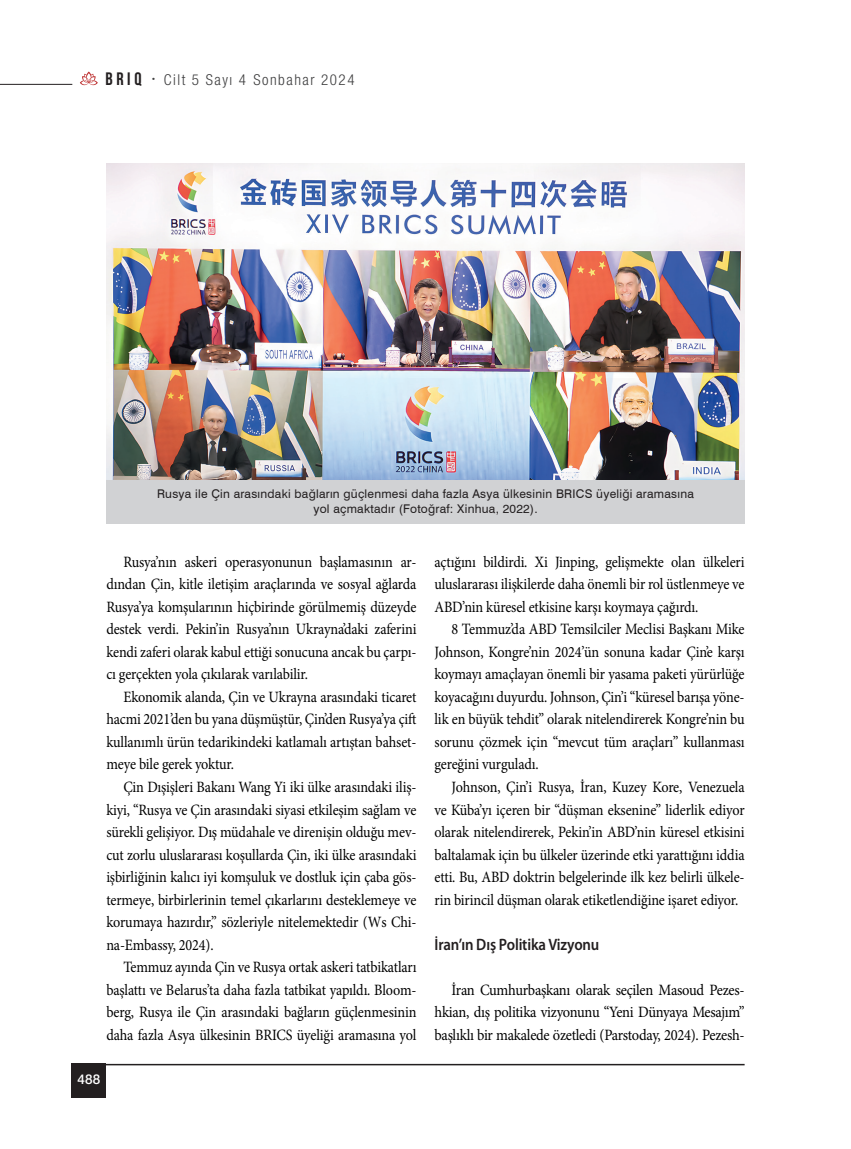
<style>
.page{position:relative;width:851px;height:1149px;background:#fff}
.page>*{position:absolute;margin:0;border:0;box-sizing:border-box;transform-origin:0 0}
.t1{font:600 16.5px "Myriad Pro";letter-spacing:-.01em;color:#231f20;scale:.9 1}
.t2{font:15.75px/22.5px "Minion Pro";letter-spacing:-.01em;color:#000001;text-align:justify;scale:.9 1}
.t3{font:15.75px/22.5px "Minion Pro";letter-spacing:-.01em;color:#000001;text-align:justify;scale:.92 1}
.t4{font:300 condensed 15px "Helvetica Neue LT Com";letter-spacing:.1em;color:#3e3e3f}
.t5{font:500 13.5px "Helvetica Neue LT Pro";color:#fff}
.t6{font:12px/15px "Swiss 721 BT";letter-spacing:.02em;color:#231f20;text-align:center}
.s1{font-family:"Bebas Neue";font-weight:700;font-stretch:normal;font-size:18px;color:#231f20}
</style>
<div class="page">
<hr style="left:72px;top:1063px;width:672px;height:1px;background:#231f20">
<hr style="left:0;top:84px;width:72px;height:1px;background:#231f20">
<svg style="left:80px;top:71px;width:18px;height:14px"></svg>
<div style="left:72px;top:1063px;width:34px;height:34px;background:#231f20"></div>
<div style="left:106px;top:479px;width:638px;height:44px;background:#d1d2d4"></div>
<img style="left:106px;top:163px;width:638px;height:316px">
<p class="t4" style="left:105px;top:71px;width:250px"><span class="s1">BRIq</span> <sup>•</sup> Cilt 5 Sayı 4 Sonbahar 2024</p>
<p class="t6" style="left:157px;top:485px;width:538px">Rusya ile Çin arasındaki bağların güçlenmesi daha fazla Asya ülkesinin BRICS üyeliği aramasına yol açmaktadır (Fotoğraf: Xinhua, 2022).</p>
<p class="t2" style="left:106px;top:550px;width:346px;text-indent:17px">Rusya’nın askeri operasyonunun başlamasının ar&shy;dından Çin, kitle iletişim araçlarında ve sosyal ağlarda Rusya’ya komşularının hiçbirinde görülmemiş düzeyde destek verdi. Pekin’in Rusya’nın Ukrayna’daki zaferini kendi zaferi olarak kabul ettiği sonucuna ancak bu çarpı&shy;cı gerçekten yola çıkılarak varılabilir.</p>
<p class="t2" style="left:106px;top:685px;width:346px;text-indent:17px">Ekonomik alanda, Çin ve Ukrayna arasındaki ticaret hacmi 2021’den bu yana düşmüştür, Çin’den Rusya’ya çift kullanımlı ürün tedarikindeki katlamalı artıştan bahset&shy;meye bile gerek yoktur.</p>
<p class="t2" style="left:106px;top:775px;width:346px;text-indent:17px">Çin Dışişleri Bakanı Wang Yi iki ülke arasındaki iliş&shy;kiyi, “Rusya ve Çin arasındaki siyasi etkileşim sağlam ve sürekli gelişiyor. Dış müdahale ve direnişin olduğu mev&shy;cut zorlu uluslararası koşullarda Çin, iki ülke arasındaki işbirliğinin kalıcı iyi komşuluk ve dostluk için çaba gös&shy;termeye, birbirlerinin temel çıkarlarını desteklemeye ve korumaya hazırdır,” sözleriyle nitelemektedir (Ws Chi&shy;na-Embassy, 2024).</p>
<p class="t2" style="left:106px;top:955px;width:346px;text-indent:17px">Temmuz ayında Çin ve Rusya ortak askeri tatbikatları başlattı ve Belarus’ta daha fazla tatbikat yapıldı. Bloom&shy;berg, Rusya ile Çin arasındaki bağların güçlenmesinin daha fazla Asya ülkesinin BRICS üyeliği aramasına yol</p>
<p class="t5" style="left:78px;top:1070px;width:24px">488</p>
<p class="t2" style="left:434px;top:550px;width:346px">açtığını bildirdi. Xi Jinping, gelişmekte olan ülkeleri uluslararası ilişkilerde daha önemli bir rol üstlenmeye ve ABD’nin küresel etkisine karşı koymaya çağırdı.</p>
<p class="t2" style="left:434px;top:618px;width:346px;text-indent:17px">8 Temmuz’da ABD Temsilciler Meclisi Başkanı Mike Johnson, Kongre’nin 2024’ün sonuna kadar Çin’e karşı koymayı amaçlayan önemli bir yasama paketi yürürlüğe koyacağını duyurdu. Johnson, Çin’i “küresel barışa yöne&shy;lik en büyük tehdit” olarak nitelendirerek Kongre’nin bu sorunu çözmek için “mevcut tüm araçları” kullanması gereğini vurguladı.</p>
<p class="t2" style="left:434px;top:775px;width:346px;text-indent:17px">Johnson, Çin’i Rusya, İran, Kuzey Kore, Venezuela ve Küba’yı içeren bir “düşman eksenine” liderlik ediyor olarak nitelendirerek, Pekin’in ABD’nin küresel etkisini baltalamak için bu ülkeler üzerinde etki yarattığını iddia etti. Bu, ABD doktrin belgelerinde ilk kez belirli ülkele&shy;rin birincil düşman olarak etiketlendiğine işaret ediyor.</p>
<p class="t1" style="left:434px;top:933px;width:185px">İran’ın Dış Politika Vizyonu</p>
<p class="t3" style="left:434px;top:978px;width:338px;text-indent:17px">İran Cumhurbaşkanı olarak seçilen Masoud Pezes&shy;hkian, dış politika vizyonunu “Yeni Dünyaya Mesajım” başlıklı bir makalede özetledi (Parstoday, 2024). Pezesh-</p>
</div>
